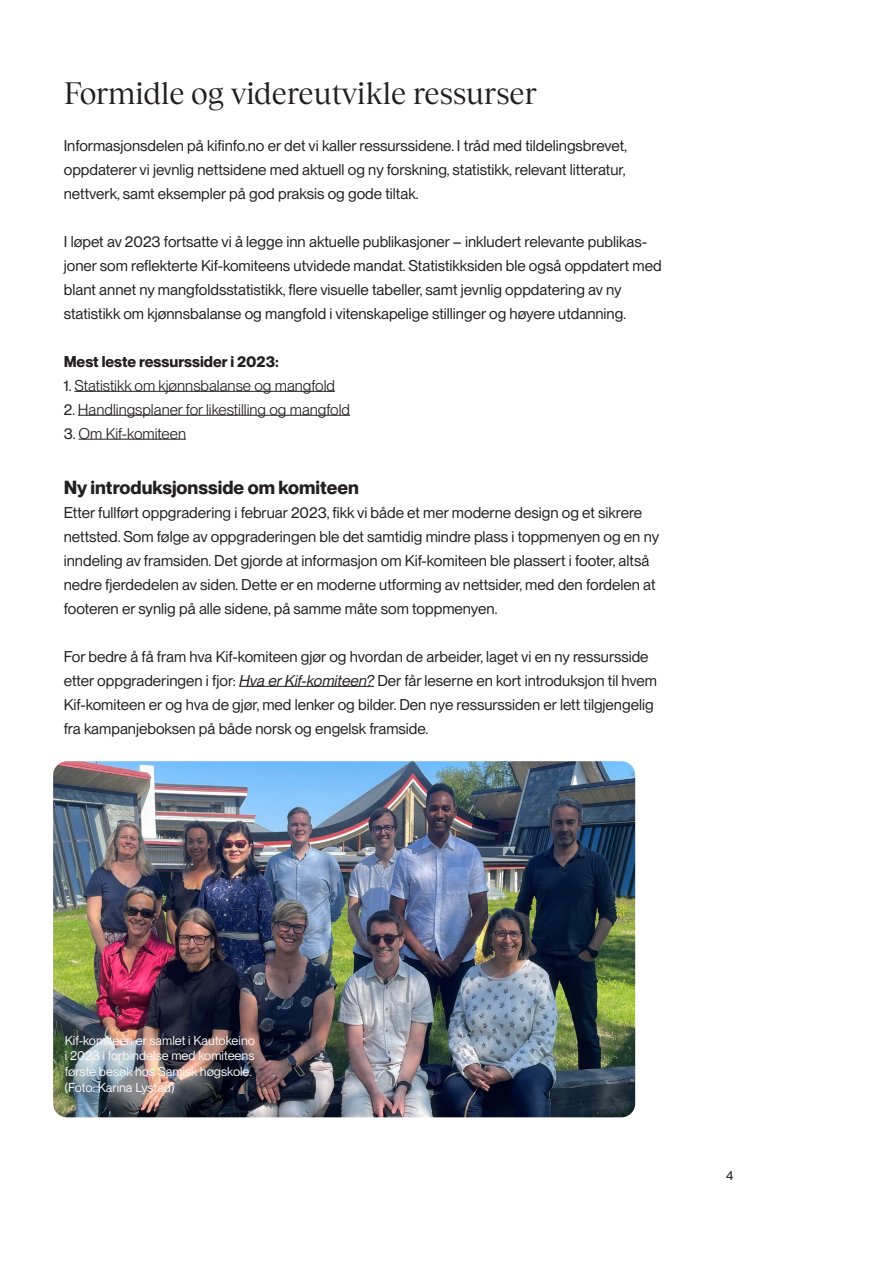
<style>
.page{position:relative;width:893px;height:1263px;background:#fff}
.page>*{position:absolute;margin:0;border:0;box-sizing:border-box;transform-origin:0 0}
.H2__20_4_24pt{font:30.6px "Tobias TRIAL";color:#231f20}
.Brødtekst__10_2_12pt{font:700 18.6px "PP Neue Montreal";color:#231f20}
.Brødtekst__10_2_12pt-2{font:15.3px/23.9px "PP Neue Montreal";color:#231f20}
.Brødtekst__10_2_12pt-3{font:15.3px "PP Neue Montreal";color:#231f20}
.Brødtekst__10_2_12pt-4{font:700 15.3px "PP Neue Montreal";color:#231f20}
.Datatekst__8_5_10pt{font:12.75px/15.9px "PP Neue Montreal";color:#f5f5f6}
.Datatekst__8_5_10pt-2{font:12.75px "PP Neue Montreal";color:#231f20}
.s1{font-style:inherit}
.s2{font-style:italic}
</style>
<div class="page">
<img style="left:53px;top:761px;width:582px;height:356px">
<hr style="left:74px;top:391px;width:261px;height:1px;background:#231f20">
<hr style="left:78px;top:415px;width:272px;height:1px;background:#231f20">
<hr style="left:79px;top:439px;width:107px;height:1px;background:#231f20">
<hr style="left:239px;top:686px;width:135px;height:1px;background:#231f20">
<p class="H2__20_4_24pt" style="left:64px;top:69px;width:474px">Formidle og videreutvikle ressurser</p>
<p class="Brødtekst__10_2_12pt-2" style="left:64px;top:134px;width:565px">Informasjonsdelen på kifinfo.no er det vi kaller ressurssidene. I tråd med tildelingsbrevet,</p>
<p class="Brødtekst__10_2_12pt-2" style="left:64px;top:158px;width:563px">oppdaterer vi jevnlig nettsidene med aktuell og ny forskning, statistikk, relevant litteratur,</p>
<p class="Brødtekst__10_2_12pt-2" style="left:64px;top:182px;width:356px">nettverk, samt eksempler på god praksis og gode tiltak.</p>
<p class="Brødtekst__10_2_12pt-2" style="left:64px;top:230px;width:599px">I løpet av 2023 fortsatte vi å legge inn aktuelle publikasjoner – inkludert relevante publikas&shy;joner som reflekterte Kif-komiteens utvidede mandat. Statistikksiden ble også oppdatert med blant annet ny mangfoldsstatistikk, flere visuelle tabeller, samt jevnlig oppdatering av ny</p>
<p class="Brødtekst__10_2_12pt-2" style="left:64px;top:302px;width:564px">statistikk om kjønnsbalanse og mangfold i vitenskapelige stillinger og høyere utdanning.</p>
<p class="Brødtekst__10_2_12pt-4" style="left:64px;top:352px;width:217px">Mest leste ressurssider i 2023:</p>
<p class="Brødtekst__10_2_12pt-3" style="left:64px;top:376px;width:273px"><span class="s1">1.</span> Statistikk om kjønnsbalanse og mangfold</p>
<p class="Brødtekst__10_2_12pt-3" style="left:64px;top:400px;width:288px"><span class="s1">2.</span> Handlingsplaner for likestilling og mangfold</p>
<p class="Brødtekst__10_2_12pt-3" style="left:64px;top:424px;width:124px"><span class="s1">3.</span> Om Kif-komiteen</p>
<p class="Brødtekst__10_2_12pt" style="left:64px;top:476px;width:297px">Ny introduksjonsside om komiteen</p>
<p class="Brødtekst__10_2_12pt-2" style="left:64px;top:501px;width:597px">Etter fullført oppgradering i februar 2023, fikk vi både et mer moderne design og et sikrere nettsted. Som følge av oppgraderingen ble det samtidig mindre plass i toppmenyen og en ny inndeling av framsiden. Det gjorde at informasjon om Kif-komiteen ble plassert i footer, altså nedre fjerdedelen av siden. Dette er en moderne utforming av nettsider, med den fordelen at footeren er synlig på alle sidene, på samme måte som toppmenyen.</p>
<p class="Brødtekst__10_2_12pt-2" style="left:64px;top:644px;width:595px">For bedre å få fram hva Kif-komiteen gjør og hvordan de arbeider, laget vi en ny ressursside etter oppgraderingen i fjor: <span class="s2">Hva er Kif-komiteen?</span> Der får leserne en kort introduksjon til hvem Kif-komiteen er og hva de gjør, med lenker og bilder. Den nye ressurssiden er lett tilgjengelig fra kampanjeboksen på både norsk og engelsk framside.</p>
<p class="Datatekst__8_5_10pt" style="left:65px;top:1032px;width:192px">Kif-komiteen er samlet i Kautokeino i 2023 i forbindelse med komiteens første besøk hos Samisk høgskole. (Foto: Karina Lystad)</p>
<p class="Datatekst__8_5_10pt-2" style="left:726px;top:1168px;width:9px">4</p>
</div>
